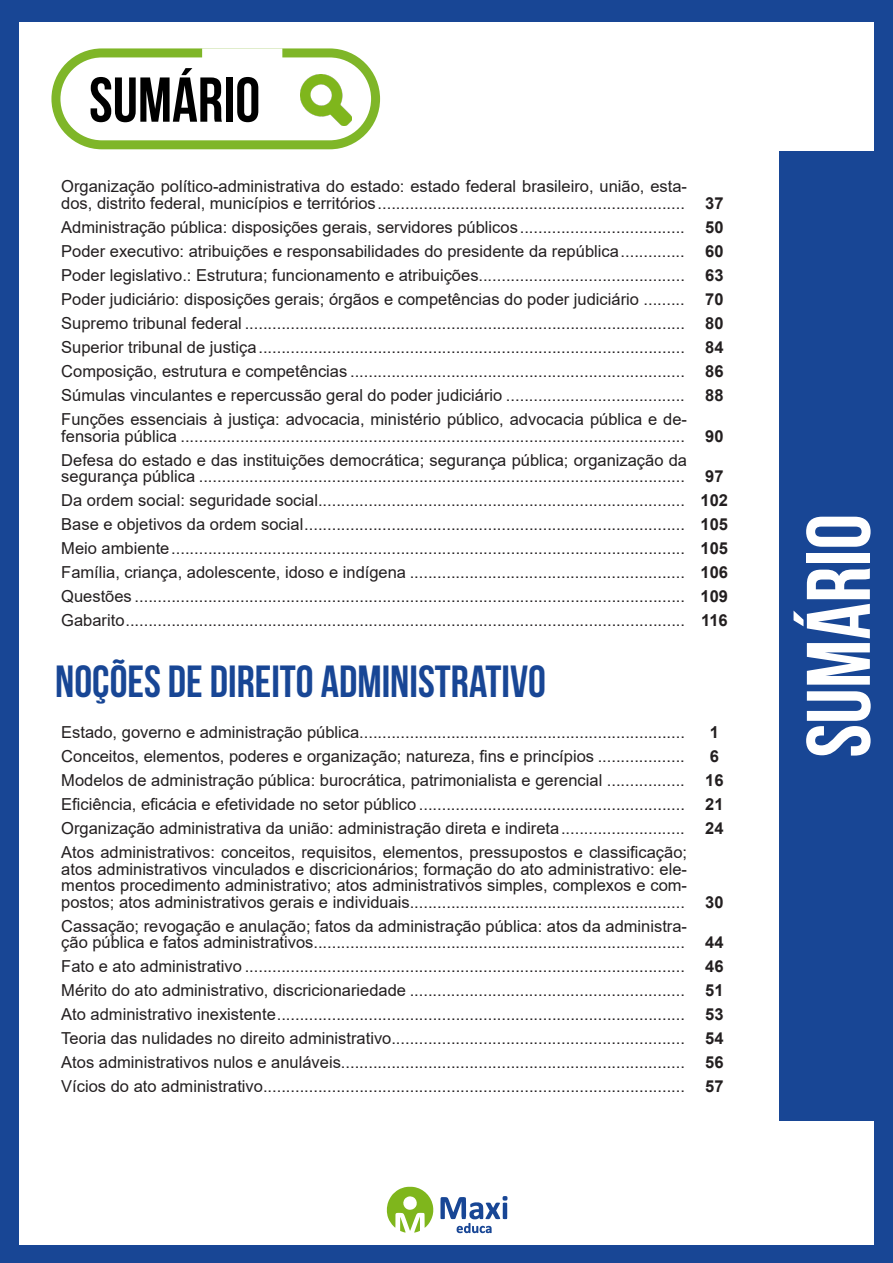
<style>
.page{position:relative;width:893px;height:1263px;background:#184695}
.page>*{position:absolute;margin:0;border:0;box-sizing:border-box;transform-origin:0 0}
.t1{font:700 90px "Bebas Neue";color:#fff}
.t2{font:700 63.15px "Bebas Neue";color:#000}
.t3{font:700 45px "Bebas Neue";color:#184695}
.ALTERNATIVAS{font:16.5px/16.5px "Arial";color:#231f20}
.INDICE{font:700 16.5px "Arial";color:#231f20}
</style>
<div class="page">
<div style="left:19px;top:22px;width:855px;height:1222px;background:#fff"></div>
<div style="left:779px;top:151px;width:114px;height:969px;background:#184695"></div>
<div style="left:51px;top:48px;width:329px;height:101px;border:9px solid #7fb628;border-radius:46px"></div>
<div style="left:202px;top:48px;width:80px;height:12px;background:#fff;border:3px solid #fff"></div>
<img style="left:300px;top:74px;width:51px;height:51px">
<svg style="left:386px;top:1187px;width:48px;height:46px"></svg>
<svg style="left:440px;top:1196px;width:67px;height:37px"></svg>
<h2 class="t2" style="left:89px;top:65px;width:173px">SUMÁRIO</h2>
<p class="ALTERNATIVAS" style="left:61px;top:178px;width:627px">Organização político-administrativa do estado: estado federal brasileiro, união, esta&shy;dos, distrito federal, municípios e territórios...................................................................</p>
<p class="INDICE" style="left:705px;top:191px;width:20px">37</p>
<p class="ALTERNATIVAS" style="left:61px;top:219px;width:625px">Administração pública: disposições gerais, servidores públicos....................................</p>
<p class="INDICE" style="left:705px;top:215px;width:20px">50</p>
<p class="ALTERNATIVAS" style="left:61px;top:243px;width:625px">Poder executivo: atribuições e responsabilidades do presidente da república..............</p>
<p class="INDICE" style="left:705px;top:239px;width:20px">60</p>
<p class="ALTERNATIVAS" style="left:61px;top:267px;width:625px">Poder legislativo.: Estrutura; funcionamento e atribuições.............................................</p>
<p class="INDICE" style="left:705px;top:263px;width:20px">63</p>
<p class="ALTERNATIVAS" style="left:61px;top:291px;width:625px">Poder judiciário: disposições gerais; órgãos e competências do poder judiciário .........</p>
<p class="INDICE" style="left:705px;top:287px;width:20px">70</p>
<p class="ALTERNATIVAS" style="left:61px;top:315px;width:625px">Supremo tribunal federal ................................................................................................</p>
<p class="INDICE" style="left:705px;top:311px;width:20px">80</p>
<p class="ALTERNATIVAS" style="left:61px;top:339px;width:625px">Superior tribunal de justiça.............................................................................................</p>
<p class="INDICE" style="left:705px;top:335px;width:20px">84</p>
<p class="ALTERNATIVAS" style="left:61px;top:363px;width:625px">Composição, estrutura e competências .........................................................................</p>
<p class="INDICE" style="left:705px;top:360px;width:20px">86</p>
<p class="ALTERNATIVAS" style="left:61px;top:387px;width:625px">Súmulas vinculantes e repercussão geral do poder judiciário .......................................</p>
<p class="INDICE" style="left:705px;top:384px;width:20px">88</p>
<p class="ALTERNATIVAS" style="left:61px;top:411px;width:627px">Funções essenciais à justiça: advocacia, ministério público, advocacia pública e de&shy;fensoria pública ..............................................................................................................</p>
<p class="INDICE" style="left:705px;top:424px;width:20px">90</p>
<p class="ALTERNATIVAS" style="left:61px;top:451px;width:627px">Defesa do estado e das instituições democrática; segurança pública; organização da segurança pública ..........................................................................................................</p>
<p class="INDICE" style="left:705px;top:465px;width:20px">97</p>
<p class="ALTERNATIVAS" style="left:61px;top:492px;width:625px">Da ordem social: seguridade social................................................................................</p>
<p class="INDICE" style="left:701px;top:489px;width:29px">102</p>
<p class="ALTERNATIVAS" style="left:61px;top:516px;width:625px">Base e objetivos da ordem social...................................................................................</p>
<p class="INDICE" style="left:701px;top:513px;width:29px">105</p>
<p class="ALTERNATIVAS" style="left:61px;top:540px;width:625px">Meio ambiente................................................................................................................</p>
<p class="INDICE" style="left:701px;top:537px;width:29px">105</p>
<p class="ALTERNATIVAS" style="left:61px;top:564px;width:625px">Família, criança, adolescente, idoso e indígena ............................................................</p>
<p class="INDICE" style="left:701px;top:561px;width:29px">106</p>
<p class="ALTERNATIVAS" style="left:61px;top:588px;width:625px">Questões ........................................................................................................................</p>
<p class="INDICE" style="left:701px;top:585px;width:29px">109</p>
<p class="ALTERNATIVAS" style="left:61px;top:612px;width:625px">Gabarito..........................................................................................................................</p>
<p class="INDICE" style="left:701px;top:609px;width:28px">116</p>
<p class="t3" style="left:55px;top:657px;width:492px">NOÇÕES DE DIREITO ADMINISTRATIVO</p>
<p class="ALTERNATIVAS" style="left:61px;top:724px;width:625px">Estado, governo e administração pública.......................................................................</p>
<p class="INDICE" style="left:710px;top:721px;width:11px">1</p>
<p class="ALTERNATIVAS" style="left:61px;top:748px;width:625px">Conceitos, elementos, poderes e organização; natureza, fins e princípios ...................</p>
<p class="INDICE" style="left:710px;top:745px;width:11px">6</p>
<p class="ALTERNATIVAS" style="left:61px;top:772px;width:625px">Modelos de administração pública: burocrática, patrimonialista e gerencial .................</p>
<p class="INDICE" style="left:705px;top:769px;width:20px">16</p>
<p class="ALTERNATIVAS" style="left:61px;top:796px;width:625px">Eficiência, eficácia e efetividade no setor público ..........................................................</p>
<p class="INDICE" style="left:705px;top:793px;width:20px">21</p>
<p class="ALTERNATIVAS" style="left:61px;top:820px;width:625px">Organização administrativa da união: administração direta e indireta...........................</p>
<p class="INDICE" style="left:705px;top:817px;width:20px">24</p>
<p class="ALTERNATIVAS" style="left:61px;top:844px;width:627px;text-align:justify">Atos administrativos: conceitos, requisitos, elementos, pressupostos e classificação; atos administrativos vinculados e discricionários; formação do ato administrativo: ele&shy;mentos procedimento administrativo; atos administrativos simples, complexos e com&shy;postos; atos administrativos gerais e individuais............................................................</p>
<p class="INDICE" style="left:705px;top:890px;width:20px">30</p>
<p class="ALTERNATIVAS" style="left:61px;top:917px;width:627px">Cassação; revogação e anulação; fatos da administração pública: atos da administra&shy;ção pública e fatos administrativos.................................................................................</p>
<p class="INDICE" style="left:705px;top:931px;width:20px">44</p>
<p class="ALTERNATIVAS" style="left:61px;top:958px;width:625px">Fato e ato administrativo ................................................................................................</p>
<p class="INDICE" style="left:705px;top:955px;width:20px">46</p>
<p class="ALTERNATIVAS" style="left:61px;top:982px;width:625px">Mérito do ato administrativo, discricionariedade ............................................................</p>
<p class="INDICE" style="left:705px;top:979px;width:20px">51</p>
<p class="ALTERNATIVAS" style="left:61px;top:1006px;width:625px">Ato administrativo inexistente.........................................................................................</p>
<p class="INDICE" style="left:705px;top:1003px;width:20px">53</p>
<p class="ALTERNATIVAS" style="left:61px;top:1030px;width:625px">Teoria das nulidades no direito administrativo................................................................</p>
<p class="INDICE" style="left:705px;top:1027px;width:20px">54</p>
<p class="ALTERNATIVAS" style="left:61px;top:1054px;width:625px">Atos administrativos nulos e anuláveis...........................................................................</p>
<p class="INDICE" style="left:705px;top:1051px;width:20px">56</p>
<p class="ALTERNATIVAS" style="left:61px;top:1078px;width:625px">Vícios do ato administrativo............................................................................................</p>
<p class="INDICE" style="left:705px;top:1075px;width:20px">57</p>
<h1 class="t1" style="left:789px;top:758px;width:245px;rotate:-90deg">SUMÁRIO</h1>
</div>
